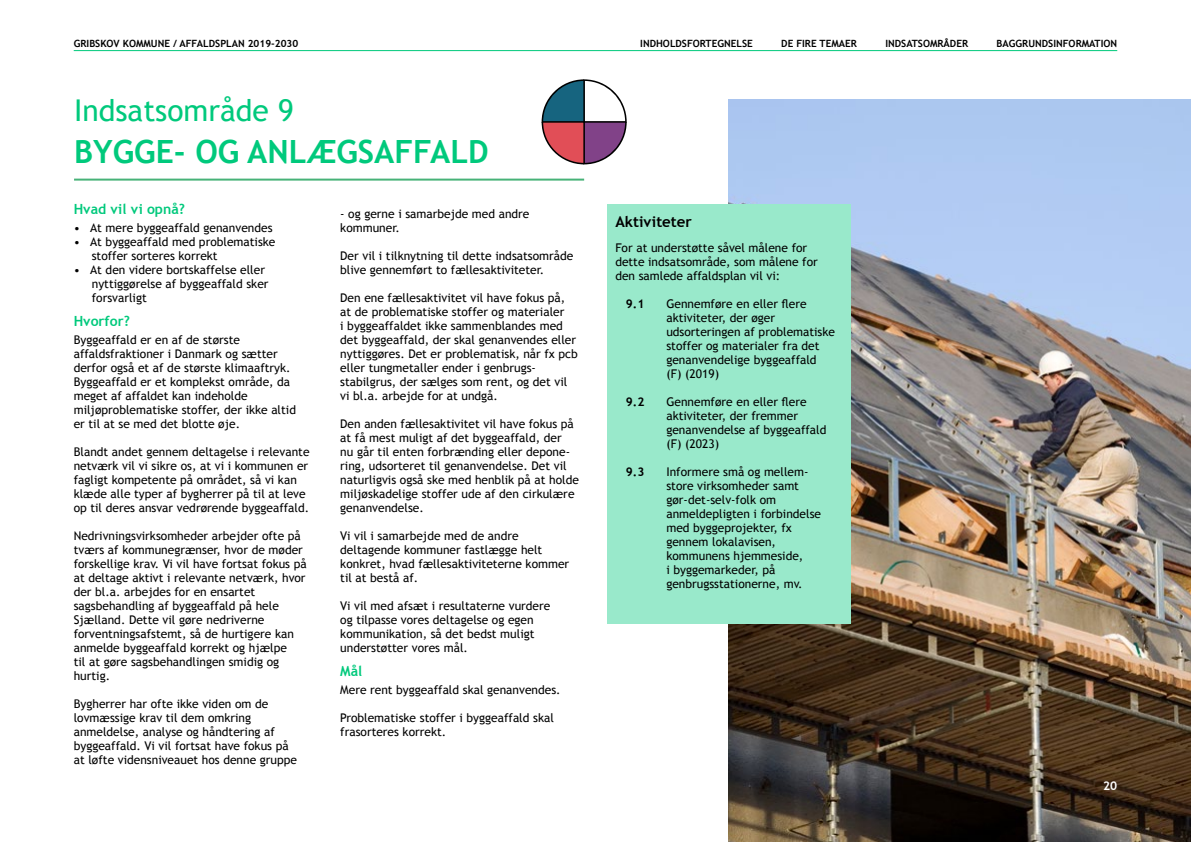
<style>
.page{position:relative;width:1191px;height:842px;background:#fff}
.page>*{position:absolute;margin:0;border:0;box-sizing:border-box;transform-origin:0 0}
.t1{font:700 32px "Trebuchet MS";color:#00c97c}
.t2{font:30px "Trebuchet MS";color:#00c97c}
.Brødtekst{font:700 15px "Trebuchet MS";color:#000}
.Mellemrubrik{font:700 14px "Trebuchet MS";color:#00c97c}
.Brødtekst-2{font:700 14px "Trebuchet MS";color:#00c97c}
.Brødtekst-3{font:12px/14px "Trebuchet MS";color:#000}
.Brødtekst-4{font:700 12px "Trebuchet MS";color:#000}
.t3{font:700 12px "Trebuchet MS";color:#fff}
.t4{font:700 10px "Trebuchet MS";color:#000}
</style>
<div class="page">
<hr style="left:74px;top:50px;width:1043px;height:1px;background:#00c97c">
<hr style="left:74px;top:179px;width:510px;height:2px;background:#47b278">
<img style="left:729px;top:99px;width:462px;height:743px">
<svg style="left:541px;top:79px;width:85px;height:85px"></svg>
<div style="left:607px;top:205px;width:243px;height:419px;background:#99e9cb"></div>
<p class="t4" style="left:74px;top:37px;width:226px">GRIBSKOV KOMMUNE / AFFALDSPLAN 2019-2030</p>
<p class="t4" style="left:640px;top:37px;width:114px">INDHOLDSFORTEGNELSE</p>
<p class="t4" style="left:781px;top:37px;width:77px">DE FIRE TEMAER</p>
<p class="t4" style="left:885px;top:37px;width:84px">INDSATSOMRÅDER</p>
<p class="t4" style="left:996px;top:37px;width:122px">BAGGRUNDSINFORMATION</p>
<p class="t2" style="left:74px;top:93px;width:221px">Indsatsområde 9</p>
<p class="t1" style="left:74px;top:131px;width:416px">BYGGE- OG ANLÆGSAFFALD</p>
<p class="Mellemrubrik" style="left:74px;top:200px;width:113px">Hvad vil vi opnå?</p>
<p class="Brødtekst-3" style="left:74px;top:221px;width:200px">• At mere byggeaffald genanvendes</p>
<p class="Brødtekst-3" style="left:74px;top:235px;width:203px">• At byggeaffald med problematiske</p>
<p class="Brødtekst-3" style="left:92px;top:249px;width:127px">stoffer sorteres korrekt</p>
<p class="Brødtekst-3" style="left:74px;top:263px;width:193px">• At den videre bortskaffelse eller</p>
<p class="Brødtekst-3" style="left:92px;top:277px;width:178px">nyttiggørelse af byggeaffald sker</p>
<p class="Brødtekst-3" style="left:92px;top:291px;width:56px">forsvarligt</p>
<p class="Brødtekst-2" style="left:74px;top:312px;width:58px">Hvorfor?</p>
<p class="Brødtekst-3" style="left:74px;top:333px;width:168px">Byggeaffald er en af de største</p>
<p class="Brødtekst-3" style="left:74px;top:347px;width:205px">affaldsfraktioner i Danmark og sætter</p>
<p class="Brødtekst-3" style="left:74px;top:361px;width:218px">derfor også et af de største klimaaftryk.</p>
<p class="Brødtekst-3" style="left:74px;top:375px;width:218px">Byggeaffald er et komplekst område, da</p>
<p class="Brødtekst-3" style="left:74px;top:389px;width:175px">meget af affaldet kan indeholde</p>
<p class="Brødtekst-3" style="left:74px;top:403px;width:224px">miljøproblematiske stoffer, der ikke altid</p>
<p class="Brødtekst-3" style="left:74px;top:417px;width:168px">er til at se med det blotte øje.</p>
<p class="Brødtekst-3" style="left:74px;top:445px;width:237px">Blandt andet gennem deltagelse i relevante netværk vil vi sikre os, at vi i kommunen er fagligt kompetente på området, så vi kan klæde alle typer af bygherrer på til at leve op til deres ansvar vedrørende byggeaffald.</p>
<p class="Brødtekst-3" style="left:74px;top:529px;width:234px">Nedrivningsvirksomheder arbejder ofte på tværs af kommunegrænser, hvor de møder forskellige krav. Vi vil have fortsat fokus på at deltage aktivt i relevante netværk, hvor der bl.a. arbejdes for en ensartet</p>
<p class="Brødtekst-3" style="left:74px;top:599px;width:207px">sagsbehandling af byggeaffald på hele</p>
<p class="Brødtekst-3" style="left:74px;top:613px;width:192px">Sjælland. Dette vil gøre nedriverne</p>
<p class="Brødtekst-3" style="left:74px;top:627px;width:222px">forventningsafstemt, så de hurtigere kan anmelde byggeaffald korrekt og hjælpe</p>
<p class="Brødtekst-3" style="left:74px;top:655px;width:207px">til at gøre sagsbehandlingen smidig og</p>
<p class="Brødtekst-3" style="left:74px;top:669px;width:38px">hurtig.</p>
<p class="Brødtekst-3" style="left:74px;top:697px;width:196px">Bygherrer har ofte ikke viden om de</p>
<p class="Brødtekst-3" style="left:74px;top:711px;width:179px">lovmæssige krav til dem omkring</p>
<p class="Brødtekst-3" style="left:74px;top:725px;width:203px">anmeldelse, analyse og håndtering af</p>
<p class="Brødtekst-3" style="left:74px;top:739px;width:216px">byggeaffald. Vi vil fortsat have fokus på</p>
<p class="Brødtekst-3" style="left:74px;top:753px;width:225px">at løfte vidensniveauet hos denne gruppe</p>
<p class="Brødtekst-3" style="left:340px;top:207px;width:191px">- og gerne i samarbejde med andre</p>
<p class="Brødtekst-3" style="left:340px;top:221px;width:61px">kommuner.</p>
<p class="Brødtekst-3" style="left:340px;top:249px;width:235px">Der vil i tilknytning til dette indsatsområde blive gennemført to fællesaktiviteter.</p>
<p class="Brødtekst-3" style="left:340px;top:291px;width:239px">Den ene fællesaktivitet vil have fokus på, at de problematiske stoffer og materialer<br>i byggeaffaldet ikke sammenblandes med det byggeaffald, der skal genanvendes eller nyttiggøres. Det er problematisk, når fx pcb eller tungmetaller ender i genbrugs-</p>
<p class="Brødtekst-3" style="left:340px;top:375px;width:229px">stabilgrus, der sælges som rent, og det vil</p>
<p class="Brødtekst-3" style="left:340px;top:389px;width:159px">vi bl.a. arbejde for at undgå.</p>
<p class="Brødtekst-3" style="left:340px;top:417px;width:240px">Den anden fællesaktivitet vil have fokus på at få mest muligt af det byggeaffald, der<br>nu går til enten forbrænding eller depone&shy;ring, udsorteret til genanvendelse. Det vil naturligvis også ske med henblik på at holde miljøskadelige stoffer ude af den cirkulære genanvendelse.</p>
<p class="Brødtekst-3" style="left:340px;top:529px;width:180px">Vi vil i samarbejde med de andre</p>
<p class="Brødtekst-3" style="left:340px;top:543px;width:204px">deltagende kommuner fastlægge helt</p>
<p class="Brødtekst-3" style="left:340px;top:557px;width:230px">konkret, hvad fællesaktiviteterne kommer til at bestå af.</p>
<p class="Brødtekst-3" style="left:340px;top:599px;width:211px">Vi vil med afsæt i resultaterne vurdere</p>
<p class="Brødtekst-3" style="left:340px;top:613px;width:195px">og tilpasse vores deltagelse og egen</p>
<p class="Brødtekst-3" style="left:340px;top:627px;width:196px">kommunikation, så det bedst muligt</p>
<p class="Brødtekst-3" style="left:340px;top:641px;width:129px">understøtter vores mål.</p>
<p class="Mellemrubrik" style="left:340px;top:662px;width:24px">Mål</p>
<p class="Brødtekst-3" style="left:340px;top:683px;width:222px">Mere rent byggeaffald skal genanvendes.</p>
<p class="Brødtekst-3" style="left:340px;top:711px;width:215px">Problematiske stoffer i byggeaffald skal</p>
<p class="Brødtekst-3" style="left:340px;top:725px;width:107px">frasorteres korrekt.</p>
<p class="Brødtekst" style="left:615px;top:212px;width:78px">Aktiviteter</p>
<p class="Brødtekst-3" style="left:615px;top:241px;width:193px">For at understøtte såvel målene for</p>
<p class="Brødtekst-3" style="left:615px;top:255px;width:204px">dette indsatsområde, som målene for</p>
<p class="Brødtekst-3" style="left:615px;top:269px;width:166px">den samlede affaldsplan vil vi:</p>
<p class="Brødtekst-4" style="left:626px;top:297px;width:20px">9.1</p>
<p class="Brødtekst-3" style="left:666px;top:297px;width:142px">Gennemføre en eller flere</p>
<p class="Brødtekst-3" style="left:666px;top:311px;width:110px">aktiviteter, der øger</p>
<p class="Brødtekst-3" style="left:666px;top:325px;width:170px">udsorteringen af problematiske stoffer og materialer fra det genanvendelige byggeaffald</p>
<p class="Brødtekst-3" style="left:666px;top:367px;width:54px">(F) (2019)</p>
<p class="Brødtekst-3" style="left:666px;top:395px;width:142px">Gennemføre en eller flere</p>
<p class="Brødtekst-3" style="left:666px;top:409px;width:133px">aktiviteter, der fremmer</p>
<p class="Brødtekst-3" style="left:666px;top:423px;width:161px">genanvendelse af byggeaffald (F) (2023)</p>
<p class="Brødtekst-3" style="left:666px;top:465px;width:144px">Informere små og mellem-</p>
<p class="Brødtekst-3" style="left:666px;top:479px;width:134px">store virksomheder samt</p>
<p class="Brødtekst-3" style="left:666px;top:493px;width:111px">gør-det-selv-folk om</p>
<p class="Brødtekst-3" style="left:666px;top:507px;width:156px">anmeldepligten i forbindelse med byggeprojekter, fx</p>
<p class="Brødtekst-3" style="left:666px;top:535px;width:111px">gennem lokalavisen,</p>
<p class="Brødtekst-3" style="left:666px;top:549px;width:138px">kommunens hjemmeside,</p>
<p class="Brødtekst-3" style="left:666px;top:563px;width:110px">i byggemarkeder, på</p>
<p class="Brødtekst-3" style="left:666px;top:577px;width:137px">genbrugsstationerne, mv.</p>
<p class="Brødtekst-4" style="left:626px;top:395px;width:20px">9.2</p>
<p class="Brødtekst-4" style="left:626px;top:465px;width:20px">9.3</p>
<p class="t3" style="left:1103px;top:778px;width:16px">20</p>
</div>
